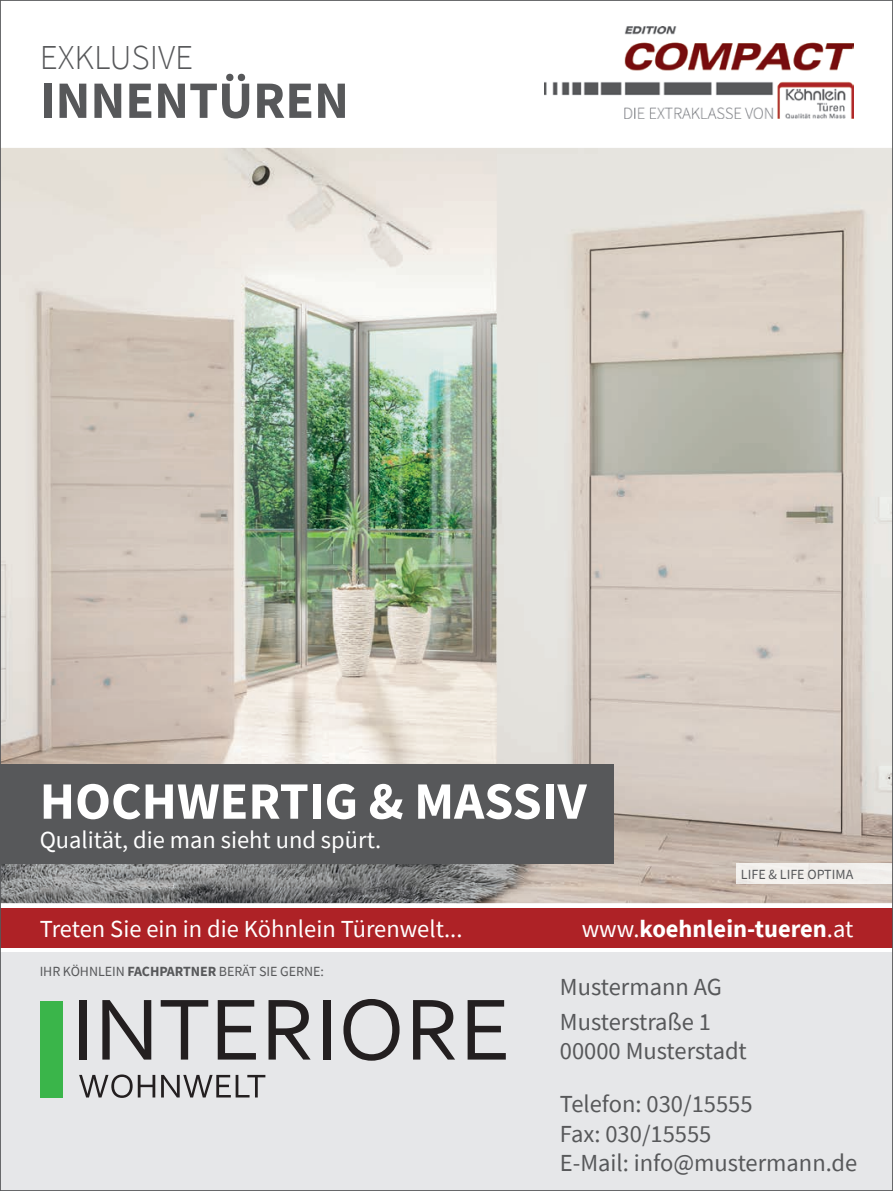
<style>
.page{position:relative;width:893px;height:1191px;background:#fff}
.page>*{position:absolute;margin:0;border:0;box-sizing:border-box;transform-origin:0 0}
.t1{font:700 52.5px "Source Sans Pro";color:#fff}
.t2{font:700 52.5px "Source Sans Pro";color:#57585a}
.t3{font:300 35px "Source Sans Pro";color:#57585a}
.t4{font:24.5px/29.4px "Source Sans Pro";color:#57585a}
.t5{font:24.5px "Source Sans Pro";color:#fff}
.t6{font:700 24.5px "Source Sans Pro";color:#fff}
.t7{font:14px "Source Sans Pro";letter-spacing:-.005em;color:#57585a}
.s1{font-weight:400}
.s2{font-weight:700}
</style>
<div class="page">
<img style="left:3px;top:148px;width:887px;height:755px">
<div style="left:0;top:908px;width:893px;height:39px;background:#ae2226"></div>
<div style="left:0;top:764px;width:613px;height:99px;background:#57585a"></div>
<div style="left:0;top:952px;width:893px;height:239px;background:#e6e7e9"></div>
<div style="left:737px;top:863px;width:153px;height:20px;background:#f2f0ec"></div>
<svg style="left:79px;top:1074px;width:76px;height:24px"></svg>
<svg style="left:161px;top:1075px;width:104px;height:22px"></svg>
<div style="left:40px;top:1000px;width:22px;height:97px;background:#3ab54a"></div>
<div style="left:80px;top:1000px;width:7px;height:59px;background:#231f20"></div>
<svg style="left:102px;top:1000px;width:49px;height:59px"></svg>
<svg style="left:161px;top:1000px;width:47px;height:59px"></svg>
<svg style="left:218px;top:1000px;width:38px;height:59px"></svg>
<svg style="left:269px;top:1000px;width:41px;height:59px"></svg>
<div style="left:323px;top:1000px;width:7px;height:59px;background:#231f20"></div>
<svg style="left:343px;top:999px;width:57px;height:61px"></svg>
<svg style="left:413px;top:1000px;width:42px;height:59px"></svg>
<svg style="left:468px;top:1000px;width:38px;height:59px"></svg>
<img style="left:545px;top:27px;width:308px;height:91px">
<h2 class="t3" style="left:40px;top:36px;width:155px">EXKLUSIVE</h2>
<h1 class="t2" style="left:40px;top:65px;width:311px">INNENTÜREN</h1>
<h1 class="t1" style="left:40px;top:765px;width:548px">HOCHWERTIG &amp; MASSIV</h1>
<p class="t5" style="left:40px;top:824px;width:343px">Qualität, die man sieht und spürt.</p>
<p class="t7" style="left:741px;top:865px;width:114px">LIFE &amp; LIFE OPTIMA</p>
<p class="t5" style="left:40px;top:913px;width:424px">Treten Sie ein in die Köhnlein Türenwelt...</p>
<p class="t6" style="left:582px;top:912px;width:273px"><span class="s1">www.</span>koehnlein-tueren<span class="s1">.at</span></p>
<p class="t7" style="left:40px;top:962px;width:286px">IHR KÖHNLEIN <span class="s2">FACHPARTNER</span> BERÄT SIE GERNE:</p>
<p class="t4" style="left:560px;top:970px;width:164px;line-height:34.3px">Mustermann AG<br>Musterstraße 1</p>
<p class="t4" style="left:560px;top:1036px;width:188px">00000 Musterstadt</p>
<p class="t4" style="left:560px;top:1089px;width:299px">Telefon: 030/15555<br>Fax: 030/15555<br>E-Mail: info@mustermann.de</p>
</div>
